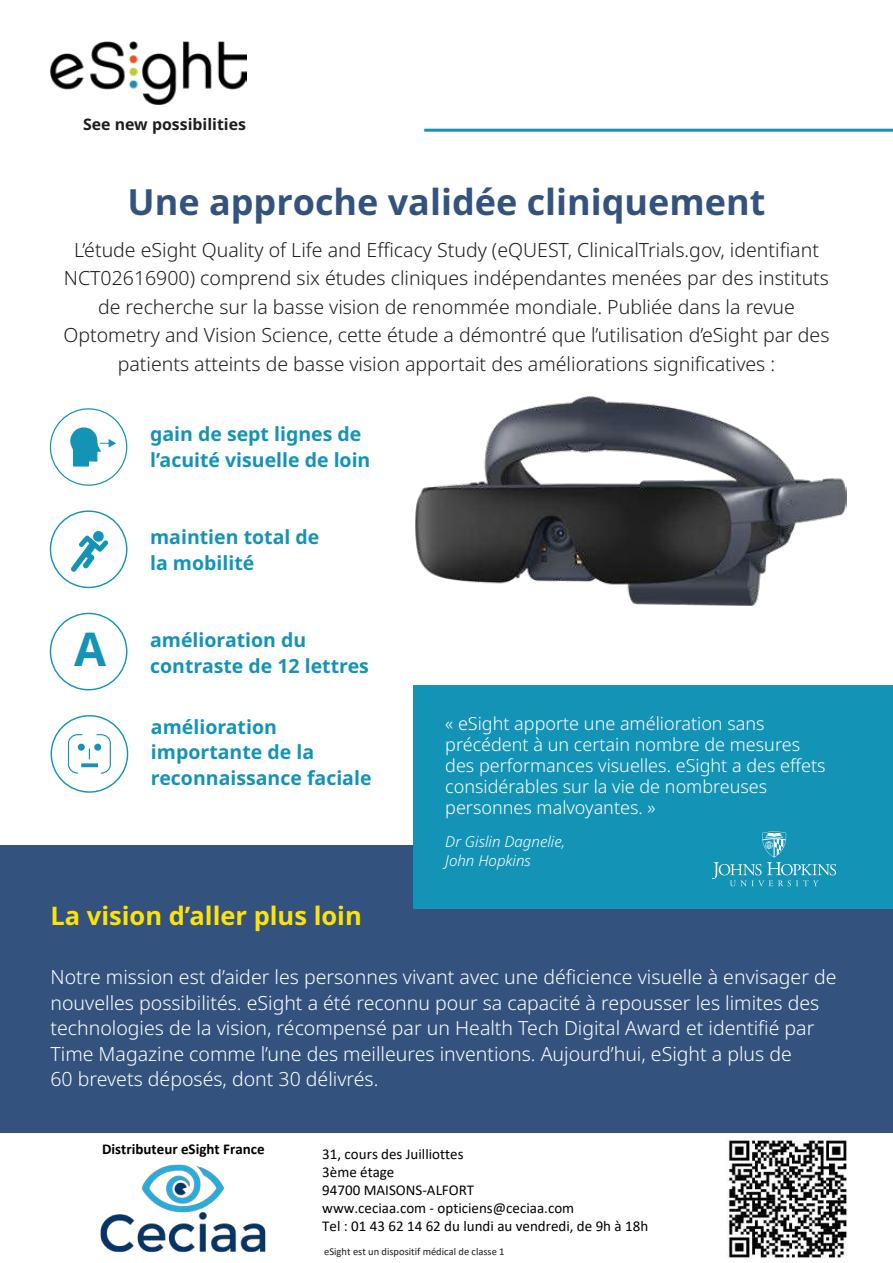
<style>
.page{position:relative;width:893px;height:1263px;background:#fff}
.page>*{position:absolute;margin:0;border:0;box-sizing:border-box;transform-origin:0 0}
.t1{font:700 46.5px "Noto Sans";color:#1393b5}
.t2{font:700 36px "Noto Sans";color:#33537e}
.t3{font:700 25.5px "Noto Sans";color:#fee308}
.t4{font:300 19.5px/28.5px "Noto Sans";color:#1d1d1b;text-align:center}
.t5{font:300 19.5px/25.5px "Noto Sans";color:#fff}
.t6{font:700 19.5px/25.5px "Noto Sans";color:#1393b5}
.t7{font:300 18px/21px "Noto Sans";color:#fff}
.t8{font:700 15.9px "Noto Sans";color:#1d1d1b}
.t9{font:15px/18px "Calibri";color:#000}
.t10{font:italic 300 15px/19.5px "Noto Sans";color:#fff}
.t11{font:700 15px "Calibri";color:#000}
.t12{font:10.5px "Calibri";color:#1d1d1b}
</style>
<div class="page">
<hr style="left:424px;top:129px;width:469px;height:3px;background:#1393b5">
<div style="left:0;top:845px;width:893px;height:287px;background:#33537e"></div>
<div style="left:50px;top:613px;width:77px;height:77px;border:1px solid #1393b5;border-radius:50%"></div>
<div style="left:50px;top:408px;width:77px;height:78px;border:1px solid #1393b5;border-radius:50%"></div>
<svg style="left:70px;top:427px;width:46px;height:40px"></svg>
<div style="left:50px;top:510px;width:77px;height:78px;border:1px solid #1393b5;border-radius:50%"></div>
<svg style="left:71px;top:535px;width:37px;height:37px"></svg>
<div style="left:93px;top:531px;width:11px;height:11px;background:#1393b5;border-radius:50%"></div>
<div style="left:51px;top:715px;width:77px;height:78px;border:1px solid #1393b5;border-radius:50%"></div>
<svg style="left:67px;top:734px;width:16px;height:40px"></svg>
<svg style="left:89px;top:734px;width:22px;height:40px"></svg>
<svg style="left:81px;top:763px;width:17px;height:4px"></svg>
<div style="left:413px;top:686px;width:480px;height:223px;background:#1393b5"></div>
<img style="left:415px;top:396px;width:432px;height:210px">
<img style="left:50px;top:41px;width:196px;height:63px">
<svg style="left:712px;top:831px;width:124px;height:55px"></svg>
<img style="left:100px;top:1164px;width:166px;height:89px">
<img style="left:726px;top:1139px;width:122px;height:119px">
<p class="t8" style="left:83px;top:113px;width:164px">See new possibilities</p>
<h2 class="t2" style="left:128px;top:176px;width:639px">Une approche validée cliniquement</h2>
<p class="t4" style="left:63px;top:236px;width:768px">L’étude eSight Quality of Life and Efficacy Study (eQUEST, ClinicalTrials.gov, identifiant NCT02616900) comprend six études cliniques indépendantes menées par des instituts de recherche sur la basse vision de renommée mondiale. Publiée dans la revue Optometry and Vision Science, cette étude a démontré que l’utilisation d’eSight par des patients atteints de basse vision apportait des améliorations significatives :</p>
<p class="t6" style="left:150px;top:422px;width:222px">gain de sept lignes de l’acuité visuelle de loin</p>
<h1 class="t1" style="left:74px;top:616px;width:34px">A</h1>
<p class="t6" style="left:150px;top:525px;width:171px">maintien total de la mobilité</p>
<p class="t6" style="left:150px;top:628px;width:158px">amélioration du</p>
<p class="t6" style="left:150px;top:653px;width:220px">contraste de 12 lettres</p>
<p class="t6" style="left:151px;top:714px;width:222px">amélioration importante de la reconnaissance faciale</p>
<h3 class="t3" style="left:50px;top:897px;width:313px">La vision d’aller plus loin</h3>
<p class="t7" style="left:445px;top:713px;width:382px">« eSight apporte une amélioration sans précédent à un certain nombre de mesures des performances visuelles. eSight a des effets considérables sur la vie de nombreuses personnes malvoyantes. »</p>
<p class="t10" style="left:445px;top:832px;width:121px">Dr Gislin Dagnelie,<br>John Hopkins</p>
<p class="t5" style="left:50px;top:965px;width:788px">Notre mission est d’aider les personnes vivant avec une déficience visuelle à envisager de nouvelles possibilités. eSight a été reconnu pour sa capacité à repousser les limites des technologies de la vision, récompensé par un Health Tech Digital Award et identifié par Time Magazine comme l’une des meilleures inventions. Aujourd’hui, eSight a plus de<br>60 brevets déposés, dont 30 délivrés.</p>
<p class="t11" style="left:102px;top:1139px;width:164px">Distributeur eSight France</p>
<p class="t9" style="left:322px;top:1144px;width:327px">31, cours des Juilliottes<br>3ème étage<br>94700 MAISONS-ALFORT<br>www.ceciaa.com - opticiens@ceciaa.com<br>Tel : 01 43 62 14 62 du lundi au vendredi, de 9h à 18h</p>
<p class="t12" style="left:324px;top:1244px;width:182px">eSight est un dispositif médical de classe 1</p>
</div>
